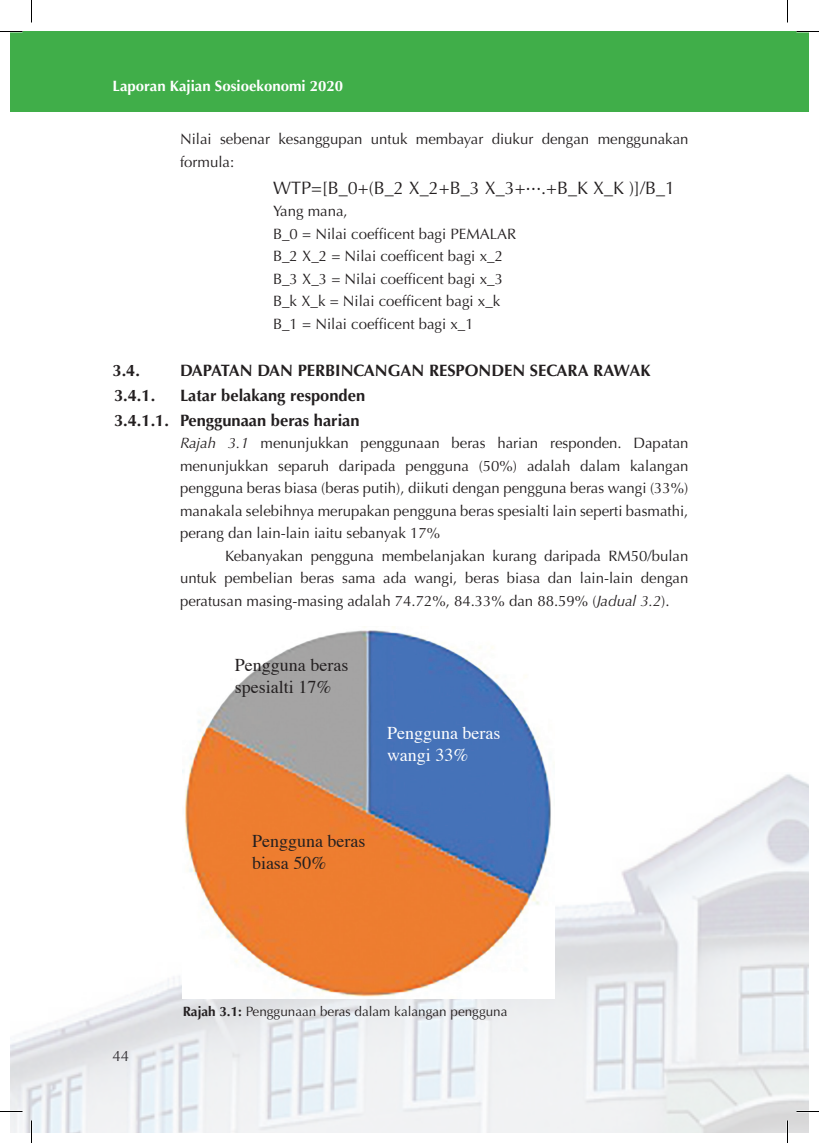
<style>
.page{position:relative;width:819px;height:1143px;background:#fff}
.page>*{position:absolute;margin:0;border:0;box-sizing:border-box;transform-origin:0 0}
.t1{font:18px/21.6px "Times";color:#231f20}
.t2{font:18px "Optima";color:#231f20}
.t3{font:18px/21.6px "Times";color:#fff}
.t4{font:700 16.5px/24.8px "Optima";color:#231f20}
.t5{font:15px/22.5px "Optima";color:#231f20}
.t6{font:700 15px "Optima";color:#fff}
.t7{font:13.5px "Optima";color:#231f20}
.s1{font-family:"Cambria Math"}
.s2{font-style:italic}
.s3{font-weight:700}
</style>
<div class="page">
<div style="left:10px;top:32px;width:799px;height:80px;background:#40ae49"></div>
<img style="left:10px;top:774px;width:799px;height:358px">
<img style="left:183px;top:627px;width:371px;height:371px">
<svg style="left:0;top:31px;width:22px;height:1px"></svg>
<svg style="left:796px;top:31px;width:23px;height:1px"></svg>
<svg style="left:0;top:1111px;width:22px;height:1px"></svg>
<svg style="left:796px;top:1111px;width:23px;height:1px"></svg>
<svg style="left:31px;top:0;width:1px;height:22px"></svg>
<svg style="left:31px;top:1120px;width:1px;height:23px"></svg>
<svg style="left:787px;top:0;width:1px;height:22px"></svg>
<svg style="left:787px;top:1120px;width:1px;height:23px"></svg>
<p class="t6" style="left:112px;top:77px;width:232px">Laporan Kajian Sosioekonomi 2020</p>
<p class="t5" style="left:180px;top:128px;width:510px">Nilai sebenar kesanggupan untuk membayar diukur dengan menggunakan formula:</p>
<p class="t2" style="left:273px;top:177px;width:404px">WTP=[B_0+(B_2 X_2+B_3 X_3+<span class="s1">⋯</span>.+B_K X_K )]/B_1</p>
<p class="t5" style="left:273px;top:200px;width:245px">Yang mana,<br>B_0 = Nilai coefficent bagi PEMALAR<br>B_2 X_2 = Nilai coefficent bagi x_2<br>B_3 X_3 = Nilai coefficent bagi x_3<br>B_k X_k = Nilai coefficent bagi x_k<br>B_1 = Nilai coefficent bagi x_1</p>
<p class="t4" style="left:112px;top:358px;width:29px">3.4.</p>
<p class="t4" style="left:180px;top:358px;width:472px">DAPATAN DAN PERBINCANGAN RESPONDEN SECARA RAWAK</p>
<p class="t4" style="left:114px;top:383px;width:43px">3.4.1.</p>
<p class="t4" style="left:114px;top:383px;width:253px;text-indent:66px">Latar belakang responden<br>3.4.1.1. Penggunaan beras harian</p>
<p class="t5" style="left:180px;top:432px;width:510px;text-align:justify"><span class="s2">Rajah 3.1</span> menunjukkan penggunaan beras harian responden. Dapatan menunjukkan separuh daripada pengguna (50%) adalah dalam kalangan pengguna beras biasa (beras putih), diikuti dengan pengguna beras wangi (33%) manakala selebihnya merupakan pengguna beras spesialti lain seperti basmathi, perang dan lain-lain iaitu sebanyak 17%</p>
<p class="t5" style="left:180px;top:544px;width:510px;text-align:justify;text-indent:45px">Kebanyakan pengguna membelanjakan kurang daripada RM50/bulan untuk pembelian beras sama ada wangi, beras biasa dan lain-lain dengan peratusan masing-masing adalah 74.72%, 84.33% dan 88.59% (<span class="s2">Jadual 3.2</span>).</p>
<p class="t1" style="left:235px;top:653px;width:115px">Pengguna beras spesialti 17%</p>
<p class="t3" style="left:387px;top:721px;width:115px">Pengguna beras wangi 33%</p>
<p class="t1" style="left:252px;top:829px;width:115px">Pengguna beras biasa 50%</p>
<p class="t5" style="left:112px;top:1045px;width:18px">44</p>
<p class="t7" style="left:183px;top:1004px;width:326px"><span class="s3">Rajah 3.1:</span> Penggunaan beras dalam kalangan pengguna</p>
</div>
